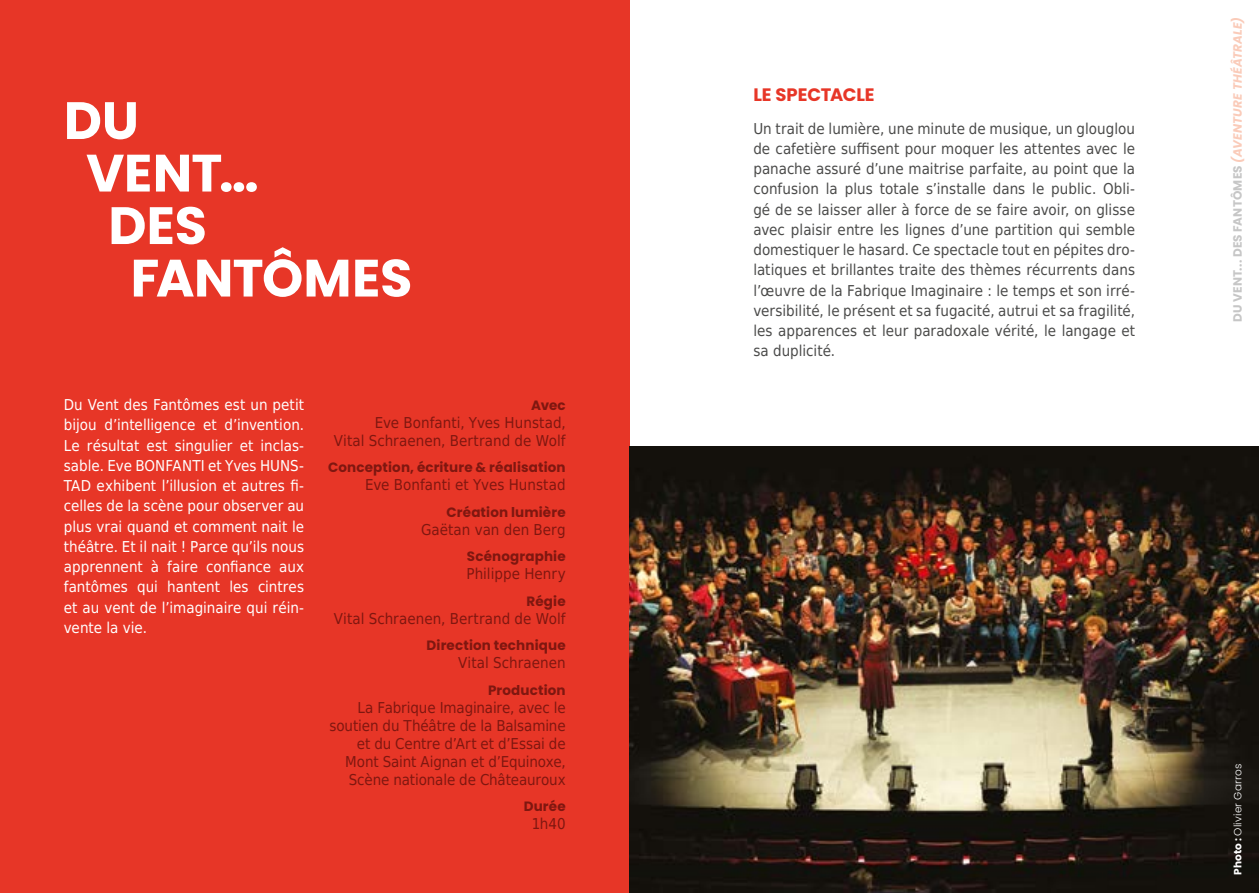
<style>
.page{position:relative;width:1259px;height:893px;background:#fff}
.page>*{position:absolute;margin:0;border:0;box-sizing:border-box;transform-origin:0 0}
.t1{font:700 52.5px "Poppins";letter-spacing:-.005em;color:#fff}
.t2{font:700 18px "Poppins";letter-spacing:-.005em;color:#e73627}
.t3{font:15px/20.2px "DejaVu Sans Condensed";color:#4a4a49;text-align:justify}
.t4{font:15px/20.2px "DejaVu Sans Condensed";color:#fff;text-align:justify}
.t5{font:15px/18px "DejaVu Sans Condensed";color:#7f1710;text-align:right}
.t6{font:700 13.5px "Poppins";letter-spacing:.01em;color:#7f1710}
.t7{font:700 12px "Poppins";letter-spacing:.015em;color:#c6c6c6}
.t8{font:300 10.5px "Poppins";letter-spacing:.025em;color:#fff}
.s1{font-style:italic;color:#facbb9}
.s2{font-weight:700}
</style>
<div class="page">
<div style="left:0;top:0;width:629px;height:893px;background:#e73627"></div>
<img style="left:629px;top:446px;width:630px;height:447px">
<h1 class="t1" style="left:64px;top:90px;width:77px">DU</h1>
<h1 class="t1" style="left:86px;top:143px;width:174px">VENT…</h1>
<h1 class="t1" style="left:108px;top:195px;width:100px">DES</h1>
<h1 class="t1" style="left:131px;top:248px;width:283px">FANTÔMES</h1>
<p class="t4" style="left:64px;top:394px;width:242px">Du Vent des Fantômes est un petit bijou d’intelligence et d’invention.<br>Le résultat est singulier et inclas&shy;sable. Eve BONFANTI et Yves HUNS-TAD exhibent l’illusion et autres fi&shy;celles de la scène pour observer au plus vrai quand et comment nait le théâtre. Et il nait ! Parce qu’ils nous apprennent à faire confiance aux fantômes qui hantent les cintres et au vent de l’imaginaire qui réin&shy;vente la vie.</p>
<p class="t6" style="left:531px;top:397px;width:36px">Avec</p>
<p class="t5" style="left:334px;top:413px;width:233px">Eve Bonfanti, Yves Hunstad,<br>Vital Schraenen, Bertrand de Wolf</p>
<p class="t6" style="left:328px;top:460px;width:239px">Conception, écriture &amp; réalisation</p>
<p class="t5" style="left:365px;top:475px;width:202px">Eve Bonfanti et Yves Hunstad</p>
<p class="t6" style="left:446px;top:504px;width:121px">Création lumière</p>
<p class="t5" style="left:421px;top:520px;width:146px">Gaëtan van den Berg</p>
<p class="t6" style="left:467px;top:549px;width:100px">Scénographie</p>
<p class="t5" style="left:466px;top:564px;width:101px">Philippe Henry</p>
<p class="t6" style="left:526px;top:593px;width:41px">Régie</p>
<p class="t5" style="left:334px;top:609px;width:233px">Vital Schraenen, Bertrand de Wolf</p>
<p class="t6" style="left:426px;top:638px;width:141px">Direction technique</p>
<p class="t5" style="left:458px;top:653px;width:109px">Vital Schraenen</p>
<p class="t6" style="left:488px;top:682px;width:79px">Production</p>
<p class="t5" style="left:329px;top:698px;width:238px">La Fabrique Imaginaire, avec le soutien du Théâtre de la Balsamine et du Centre d’Art et d’Essai de<br>Mont Saint Aignan et d’Equinoxe,<br>Scène nationale de Châteauroux</p>
<p class="t6" style="left:523px;top:799px;width:44px">Durée</p>
<p class="t5" style="left:532px;top:814px;width:36px">1h40</p>
<p class="t2" style="left:753px;top:84px;width:123px">LE SPECTACLE</p>
<p class="t3" style="left:753px;top:118px;width:383px">Un trait de lumière, une minute de musique, un glouglou de cafetière suffisent pour moquer les attentes avec le panache assuré d’une maitrise parfaite, au point que la confusion la plus totale s’installe dans le public. Obli&shy;gé de se laisser aller à force de se faire avoir, on glisse avec plaisir entre les lignes d’une partition qui semble domestiquer le hasard. Ce spectacle tout en pépites dro&shy;latiques et brillantes traite des thèmes récurrents dans l’œuvre de la Fabrique Imaginaire : le temps et son irré&shy;versibilité, le présent et sa fugacité, autrui et sa fragilité, les apparences et leur paradoxale vérité, le langage et sa duplicité.</p>
<p class="t7" style="left:1230px;top:322px;width:307px;rotate:-90deg">DU VENT... DES FANTÔMES <span class="s1">(AVENTURE THÉÂTRALE)</span></p>
<p class="t8" style="left:1231px;top:875px;width:113px;rotate:-90deg"><span class="s2">Photo :</span> Olivier Garros</p>
</div>
